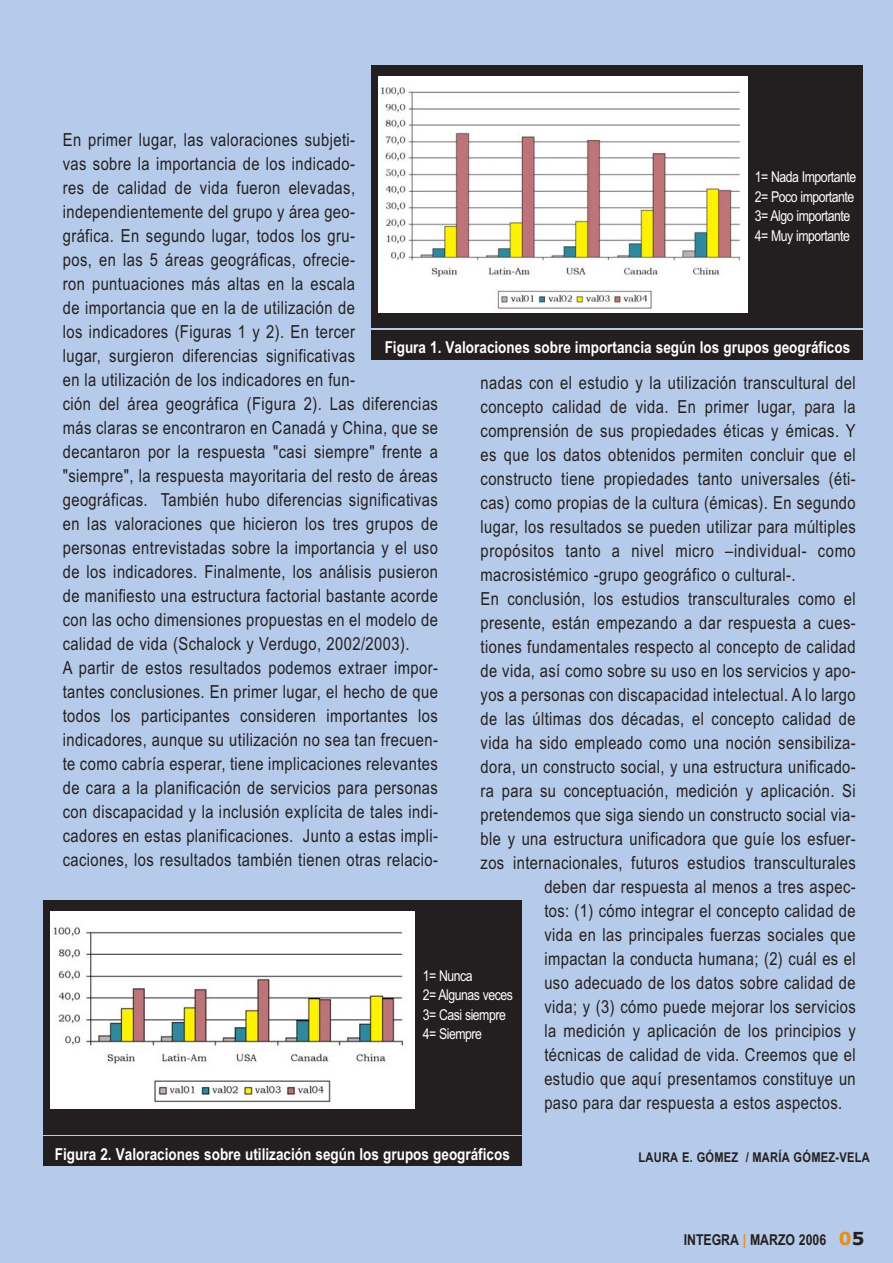
<style>
.page{position:relative;width:893px;height:1263px;background:#b6cbe9}
.page>*{position:absolute;margin:0;border:0;box-sizing:border-box;transform-origin:0 0}
.t1{font:18px/24px "Arial Narrow";letter-spacing:.025em;color:#231f20}
.t2{font:700 16.5px "Arial Narrow";color:#fff}
.t3{font:15px/19.5px "Arial Narrow";letter-spacing:-.03em;color:#fff}
.t4{font:700 15px "Arial Narrow";color:#231f20}
.t5{font:700 13.5px "Arial Narrow";letter-spacing:.02em;color:#231f20}
.s1{color:#e58e1a}
.s2{font-family:"Verdana";font-size:18px;color:#e58e1a}
.s3{font-family:"Verdana";font-size:18px}
</style>
<div class="page">
<div style="left:372px;top:65px;width:491px;height:263px;background:#231f20"></div>
<img style="left:379px;top:76px;width:368px;height:237px">
<div style="left:372px;top:330px;width:491px;height:29px;background:#231f20"></div>
<div style="left:43px;top:899px;width:479px;height:235px;background:#231f20"></div>
<img style="left:50px;top:911px;width:365px;height:198px">
<div style="left:43px;top:1136px;width:479px;height:30px;background:#231f20"></div>
<p class="t1" style="left:63px;top:130px;width:377px">En primer lugar, las valoraciones subjeti-<br>vas sobre la importancia de los indicado-<br>res de calidad de vida fueron elevadas, independientemente del grupo y área geo-<br>gráfica. En segundo lugar, todos los gru-<br>pos, en las 5 áreas geográficas, ofrecie-<br>ron puntuaciones más altas en la escala<br>de importancia que en la de utilización de<br>los indicadores (Figuras 1 y 2). En tercer<br>lugar, surgieron diferencias significativas<br>en la utilización de los indicadores en fun-<br>ción del área geográfica (Figura 2). Las diferencias más claras se encontraron en Canadá y China, que se decantaron por la respuesta "casi siempre" frente a "siempre", la respuesta mayoritaria del resto de áreas geográficas. También hubo diferencias significativas en las valoraciones que hicieron los tres grupos de personas entrevistadas sobre la importancia y el uso de los indicadores. Finalmente, los análisis pusieron de manifiesto una estructura factorial bastante acorde con las ocho dimensiones propuestas en el modelo de calidad de vida (Schalock y Verdugo, 2002/2003).<br>A partir de estos resultados podemos extraer impor&shy;tantes conclusiones. En primer lugar, el hecho de que todos los participantes consideren importantes los indicadores, aunque su utilización no sea tan frecuen&shy;te como cabría esperar, tiene implicaciones relevantes de cara a la planificación de servicios para personas con discapacidad y la inclusión explícita de tales indi&shy;cadores en estas planificaciones. Junto a estas impli&shy;caciones, los resultados también tienen otras relacio-</p>
<p class="t3" style="left:755px;top:168px;width:103px">1= Nada Importante<br>2= Poco importante<br>3= Algo importante<br>4= Muy importante</p>
<p class="t2" style="left:385px;top:341px;width:467px">Figura 1. Valoraciones sobre importancia según los grupos geográficos</p>
<p class="t1" style="left:481px;top:373px;width:377px">nadas con el estudio y la utilización transcultural del</p>
<p class="t1" style="left:481px;top:397px;width:377px">concepto calidad de vida. En primer lugar, para la</p>
<p class="t1" style="left:481px;top:421px;width:377px">comprensión de sus propiedades éticas y émicas. Y</p>
<p class="t1" style="left:481px;top:445px;width:377px">es que los datos obtenidos permiten concluir que el</p>
<p class="t1" style="left:481px;top:469px;width:377px">constructo tiene propiedades tanto universales (éti-</p>
<p class="t1" style="left:481px;top:493px;width:377px">cas) como propias de la cultura (émicas). En segundo</p>
<p class="t1" style="left:481px;top:517px;width:377px">lugar, los resultados se pueden utilizar para múltiples</p>
<p class="t1" style="left:481px;top:541px;width:377px">propósitos tanto a nivel micro –individual- como</p>
<p class="t1" style="left:481px;top:565px;width:317px">macrosistémico -grupo geográfico o cultural-.</p>
<p class="t1" style="left:481px;top:589px;width:377px">En conclusión, los estudios transculturales como el</p>
<p class="t1" style="left:481px;top:613px;width:377px">presente, están empezando a dar respuesta a cues-</p>
<p class="t1" style="left:481px;top:637px;width:377px">tiones fundamentales respecto al concepto de calidad</p>
<p class="t1" style="left:481px;top:661px;width:377px">de vida, así como sobre su uso en los servicios y apo-</p>
<p class="t1" style="left:481px;top:685px;width:377px">yos a personas con discapacidad intelectual. A lo largo</p>
<p class="t1" style="left:481px;top:709px;width:377px">de las últimas dos décadas, el concepto calidad de</p>
<p class="t1" style="left:481px;top:733px;width:377px">vida ha sido empleado como una noción sensibiliza-</p>
<p class="t1" style="left:481px;top:757px;width:377px">dora, un constructo social, y una estructura unificado-</p>
<p class="t1" style="left:481px;top:781px;width:377px">ra para su conceptuación, medición y aplicación. Si</p>
<p class="t1" style="left:481px;top:805px;width:377px">pretendemos que siga siendo un constructo social via-</p>
<p class="t1" style="left:481px;top:829px;width:377px">ble y una estructura unificadora que guíe los esfuer-</p>
<p class="t1" style="left:481px;top:853px;width:377px">zos internacionales, futuros estudios transculturales</p>
<p class="t1" style="left:544px;top:877px;width:313px">deben dar respuesta al menos a tres aspec-</p>
<p class="t1" style="left:544px;top:901px;width:313px">tos: (1) cómo integrar el concepto calidad de</p>
<p class="t1" style="left:544px;top:925px;width:313px">vida en las principales fuerzas sociales que</p>
<p class="t1" style="left:544px;top:949px;width:313px">impactan la conducta humana; (2) cuál es el</p>
<p class="t1" style="left:544px;top:973px;width:313px">uso adecuado de los datos sobre calidad de</p>
<p class="t1" style="left:544px;top:997px;width:313px">vida; y (3) cómo puede mejorar los servicios</p>
<p class="t1" style="left:544px;top:1021px;width:313px">la medición y aplicación de los principios y</p>
<p class="t1" style="left:544px;top:1045px;width:313px">técnicas de calidad de vida. Creemos que el</p>
<p class="t1" style="left:544px;top:1069px;width:313px">estudio que aquí presentamos constituye un</p>
<p class="t1" style="left:544px;top:1093px;width:299px">paso para dar respuesta a estos aspectos.</p>
<p class="t5" style="left:639px;top:1153px;width:233px">LAURA E. GÓMEZ / MARÍA GÓMEZ-VELA</p>
<p class="t3" style="left:423px;top:967px;width:92px">1= Nunca<br>2= Algunas veces<br>3= Casi siempre<br>4= Siempre</p>
<p class="t2" style="left:55px;top:1148px;width:456px">Figura 2. Valoraciones sobre utilización según los grupos geográficos</p>
<p class="t4" style="left:684px;top:1234px;width:182px">INTEGRA <span class="s1">|</span> MARZO 2006 <span class="s2">0</span><span class="s3">5</span></p>
</div>
